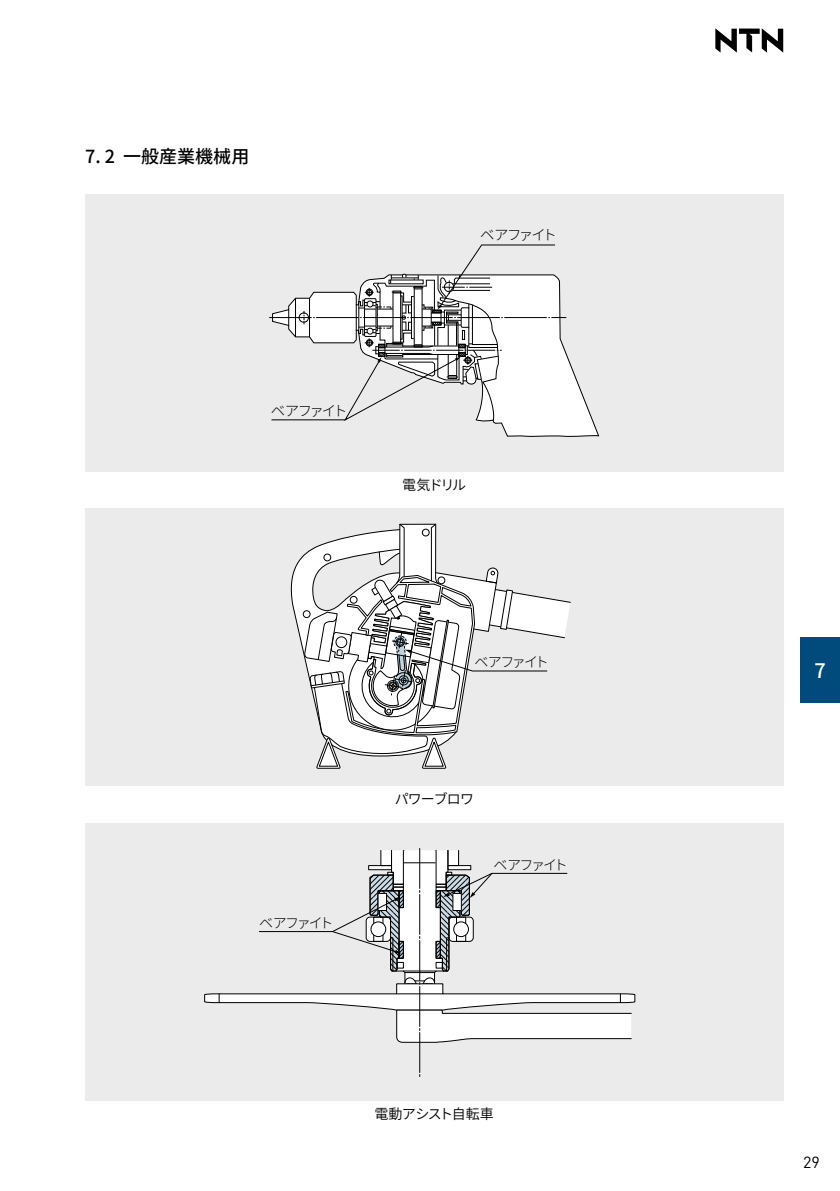
<style>
.page{position:relative;width:840px;height:1191px;background:#fff}
.page>*{position:absolute;margin:0;border:0;box-sizing:border-box;transform-origin:0 0}
.t1{font:500 20px "Noto Sans CJ Kjp";color:#fff}
.t2{font:500 18px "Noto Sans CJ Kjp";color:#000}
.t3{font:16px "DIN Pro";color:#000}
.t4{font:300 14.4px "Noto Sans CJ Kjp";letter-spacing:-.135em;color:#000}
.t5{font:300 14px "Noto Sans CJ Kjp";letter-spacing:-.135em;color:#000}
.t6{font:600 14px "Noto Sans CJ Kjp";letter-spacing:-.07em;color:#000}
.t7{font:600 14px "Noto Sans CJ Kjp";letter-spacing:-.04em;color:#000}
</style>
<div class="page">
<div style="left:85px;top:194px;width:697px;height:278px;background:#ebebeb"></div>
<div style="left:85px;top:508px;width:697px;height:278px;background:#ebebeb"></div>
<div style="left:85px;top:823px;width:697px;height:277px;background:#ebebeb"></div>
<svg style="left:480px;top:317px;width:119px;height:120px"></svg>
<svg style="left:269px;top:244px;width:297px;height:177px"></svg>
<svg style="left:715px;top:28px;width:67px;height:25px"></svg>
<div style="left:799px;top:637px;width:40px;height:66px;background:#004b7b"></div>
<svg style="left:290px;top:523px;width:281px;height:246px"></svg>
<svg style="left:204px;top:848px;width:431px;height:229px"></svg>
<p class="t2" style="left:85px;top:147px;width:166px">7. 2 一般産業機械用</p>
<p class="t4" style="left:480px;top:227px;width:78px">ベアファイト</p>
<p class="t4" style="left:271px;top:402px;width:78px">ベアファイト</p>
<p class="t6" style="left:402px;top:477px;width:65px">電気ドリル</p>
<p class="t5" style="left:259px;top:915px;width:76px">ベアファイト</p>
<p class="t5" style="left:474px;top:653px;width:76px">ベアファイト</p>
<p class="t6" style="left:394px;top:791px;width:81px">パワーブロワ</p>
<p class="t5" style="left:493px;top:857px;width:76px">ベアファイト</p>
<p class="t7" style="left:374px;top:1105px;width:121px">電動アシスト自転車</p>
<h1 class="t1" style="left:813px;top:659px;width:13px">7</h1>
<p class="t3" style="left:802px;top:1150px;width:18px">29</p>
</div>
